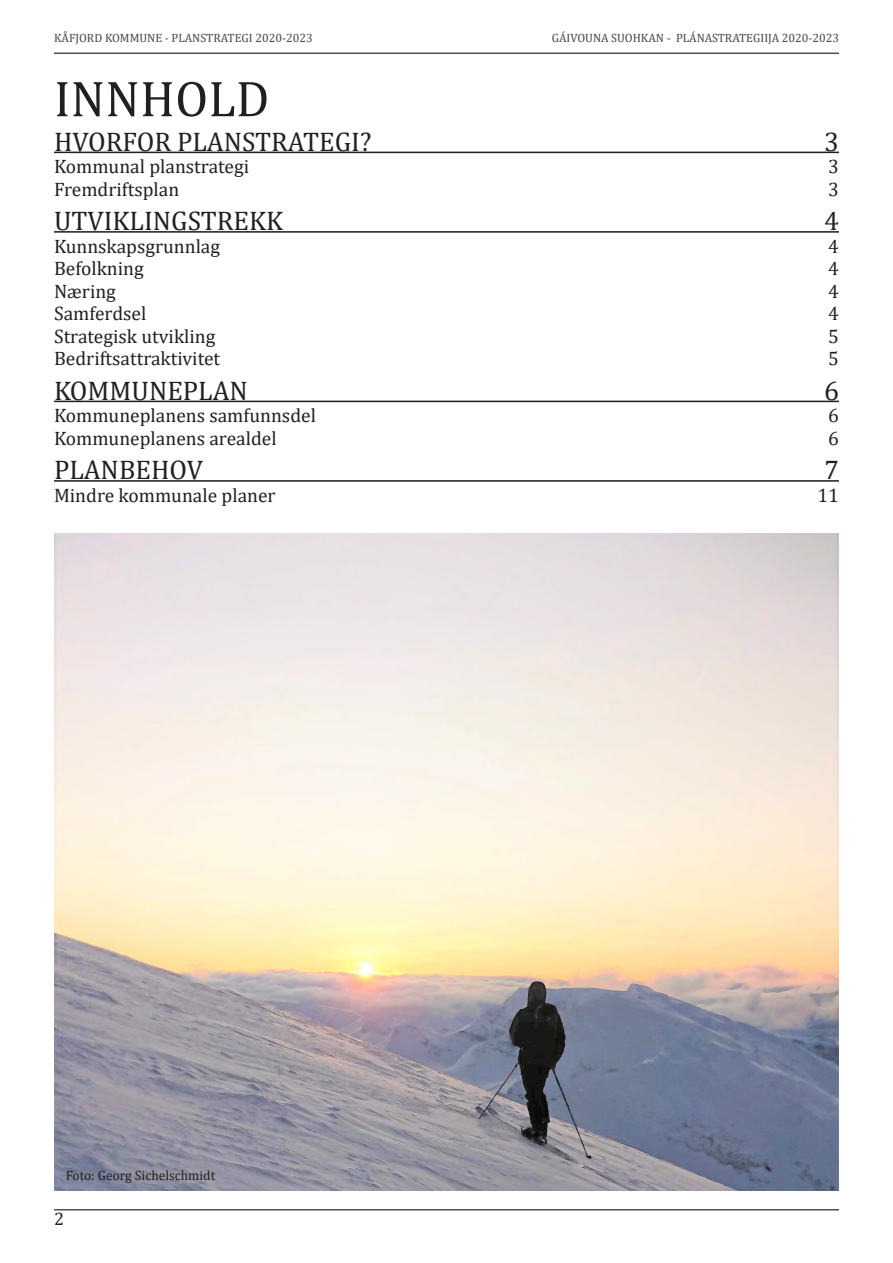
<style>
.page{position:relative;width:893px;height:1263px;background:#fff}
.page>*{position:absolute;margin:0;border:0;box-sizing:border-box;transform-origin:0 0}
.Overskrift_1{font:51px "Cambria";color:#231f20}
.t1{font:27px "Cambria";color:#231f20}
.t2{font:19.5px "Cambria";color:#231f20}
.t3{font:18px "Cambria";color:#231f20}
.Brødtekst{font:13.5px "Cambria";color:#231f20}
.t4{font:12px "Cambria";color:#464748}
</style>
<div class="page">
<hr style="left:54px;top:1209px;width:785px;height:1px;background:#505052">
<hr style="left:54px;top:53px;width:785px;height:1px;background:#505052">
<hr style="left:54px;top:152px;width:785px;height:1px;background:#231f20">
<hr style="left:54px;top:231px;width:785px;height:2px;background:#231f20">
<hr style="left:54px;top:401px;width:785px;height:1px;background:#231f20">
<hr style="left:54px;top:480px;width:785px;height:2px;background:#231f20">
<img style="left:54px;top:534px;width:785px;height:657px">
<p class="t4" style="left:54px;top:31px;width:260px">KÅFJORD KOMMUNE - PLANSTRATEGI 2020-2023</p>
<p class="t4" style="left:552px;top:31px;width:289px">GÁIVOUNA SUOHKAN - PLÁNASTRATEGIIJA 2020-2023</p>
<p class="Overskrift_1" style="left:54px;top:69px;width:217px">INNHOLD</p>
<p class="t1" style="left:54px;top:126px;width:319px">HVORFOR PLANSTRATEGI?</p>
<p class="t1" style="left:824px;top:126px;width:16px">3</p>
<p class="t2" style="left:54px;top:155px;width:197px">Kommunal planstrategi</p>
<p class="t2" style="left:828px;top:155px;width:12px">3</p>
<p class="t2" style="left:54px;top:178px;width:127px">Fremdriftsplan</p>
<p class="t2" style="left:828px;top:178px;width:12px">3</p>
<p class="t1" style="left:54px;top:205px;width:230px">UTVIKLINGSTREKK</p>
<p class="t1" style="left:824px;top:205px;width:16px">4</p>
<p class="t2" style="left:54px;top:235px;width:168px">Kunnskapsgrunnlag</p>
<p class="t2" style="left:828px;top:235px;width:12px">4</p>
<p class="t2" style="left:54px;top:257px;width:91px">Befolkning</p>
<p class="t2" style="left:828px;top:257px;width:12px">4</p>
<p class="t2" style="left:54px;top:280px;width:63px">Næring</p>
<p class="t2" style="left:828px;top:280px;width:12px">4</p>
<p class="t2" style="left:54px;top:302px;width:94px">Samferdsel</p>
<p class="t2" style="left:828px;top:302px;width:12px">4</p>
<p class="t2" style="left:54px;top:325px;width:163px">Strategisk utvikling</p>
<p class="t2" style="left:828px;top:325px;width:12px">5</p>
<p class="t2" style="left:54px;top:347px;width:168px">Bedriftsattraktivitet</p>
<p class="t2" style="left:828px;top:347px;width:12px">5</p>
<p class="t1" style="left:54px;top:375px;width:195px">KOMMUNEPLAN</p>
<p class="t1" style="left:824px;top:375px;width:16px">6</p>
<p class="t2" style="left:54px;top:404px;width:263px">Kommuneplanens samfunnsdel</p>
<p class="t2" style="left:828px;top:404px;width:12px">6</p>
<p class="t2" style="left:54px;top:427px;width:224px">Kommuneplanens arealdel</p>
<p class="t2" style="left:828px;top:427px;width:12px">6</p>
<p class="t1" style="left:54px;top:454px;width:151px">PLANBEHOV</p>
<p class="t1" style="left:824px;top:454px;width:16px">7</p>
<p class="t2" style="left:54px;top:484px;width:223px">Mindre kommunale planer</p>
<p class="t2" style="left:817px;top:484px;width:23px">11</p>
<p class="Brødtekst" style="left:66px;top:1167px;width:151px">Foto: Georg Sichelschmidt</p>
<p class="t3" style="left:54px;top:1208px;width:11px">2</p>
</div>
